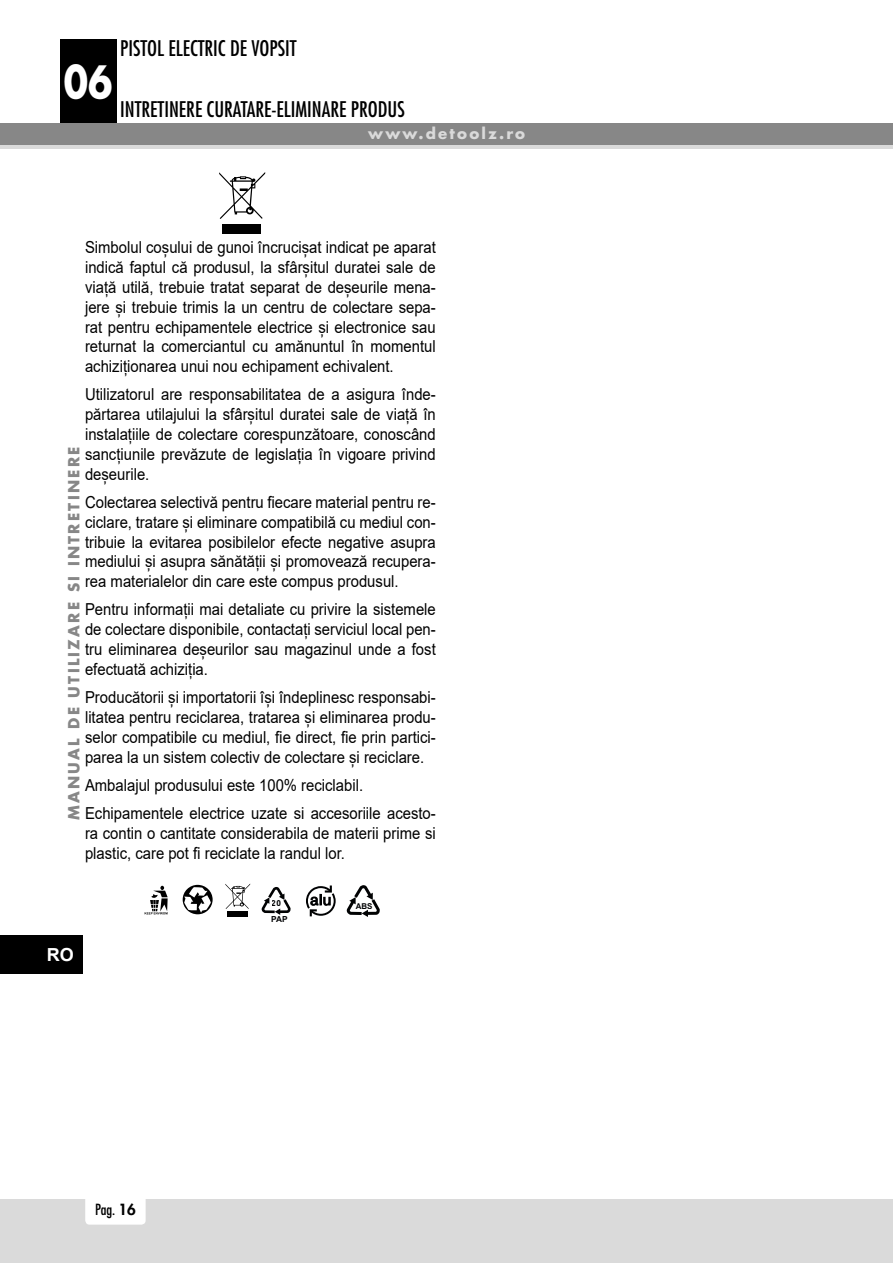
<style>
.page{position:relative;width:893px;height:1263px;background:#fff}
.page>*{position:absolute;margin:0;border:0;box-sizing:border-box;transform-origin:0 0}
.t1{font:condensed 21px "Futura";color:#000}
.t2{font:700 18px "Arial";color:#fff}
.t3{font:16.5px/19.8px "Arial";color:#000;text-align:justify;scale:.9 1}
.t4{font:700 15px "Futura";letter-spacing:.15em;color:#878787}
.t5{font:700 15px "Futura";letter-spacing:.15em;color:#dadada}
.t6{font:condensed 15px "Futura";color:#000}
.t7{font:700 8.25px/16px "Arial";color:#010203}
.t8{font:700 7.95px "Arial";color:#010203}
.s1{font-weight:800;font-stretch:normal}
</style>
<div class="page">
<div style="left:60px;top:39px;width:57px;height:106px;background:#000"></div>
<div style="left:0;top:1199px;width:893px;height:64px;background:#dadada"></div>
<div style="left:85px;top:1194px;width:61px;height:30px;background:#fff;border-radius:4px"></div>
<div style="left:0;top:123px;width:893px;height:26px;background:#878787"></div>
<hr style="left:0;top:146px;width:893px;height:3px;background:#dadada">
<div style="left:0;top:935px;width:82px;height:39px;background:#000"></div>
<svg style="left:219px;top:172px;width:46px;height:47px"></svg>
<div style="left:223px;top:224px;width:38px;height:9px;background:#000"></div>
<svg style="left:145px;top:886px;width:22px;height:28px"></svg>
<svg style="left:183px;top:885px;width:30px;height:29px"></svg>
<svg style="left:225px;top:884px;width:25px;height:25px"></svg>
<div style="left:227px;top:912px;width:21px;height:5px;background:#000"></div>
<svg style="left:306px;top:885px;width:30px;height:31px"></svg>
<svg style="left:261px;top:887px;width:30px;height:28px"></svg>
<svg style="left:346px;top:885px;width:34px;height:32px"></svg>
<p class="t1" style="left:120px;top:36px;width:178px">PISTOL ELECTRIC DE VOPSIT</p>
<p class="t1" style="left:64px;top:96px;width:342px"><sup>06</sup> INTRETINERE CURATARE-ELIMINARE PRODUS</p>
<p class="t5" style="left:368px;top:124px;width:158px">www.detoolz.ro</p>
<p class="t3" style="left:85px;top:238px;width:391px">Simbolul coșului de gunoi încrucișat indicat pe aparat indică faptul că produsul, la sfârșitul duratei sale de viață utilă, trebuie tratat separat de deșeurile mena&shy;jere și trebuie trimis la un centru de colectare sepa&shy;rat pentru echipamentele electrice și electronice sau returnat la comerciantul cu amănuntul în momentul achiziționarea unui nou echipament echivalent.</p>
<p class="t3" style="left:85px;top:385px;width:391px">Utilizatorul are responsabilitatea de a asigura înde&shy;părtarea utilajului la sfârșitul duratei sale de viață în instalațiile de colectare corespunzătoare, conoscând sancțiunile prevăzute de legislația în vigoare privind deșeurile.</p>
<p class="t3" style="left:85px;top:492px;width:391px">Colectarea selectivă pentru fiecare material pentru re&shy;ciclare, tratare și eliminare compatibilă cu mediul con&shy;tribuie la evitarea posibilelor efecte negative asupra mediului și asupra sănătății și promovează recupera&shy;rea materialelor din care este compus produsul.</p>
<p class="t3" style="left:85px;top:600px;width:391px">Pentru informații mai detaliate cu privire la sistemele de colectare disponibile, contactați serviciul local pen&shy;tru eliminarea deșeurilor sau magazinul unde a fost efectuată achiziția.</p>
<p class="t3" style="left:85px;top:687px;width:391px">Producătorii și importatorii își îndeplinesc responsabi&shy;litatea pentru reciclarea, tratarea și eliminarea produ&shy;selor compatibile cu mediul, fie direct, fie prin partici&shy;parea la un sistem colectiv de colectare și reciclare.</p>
<p class="t3" style="left:85px;top:771px;width:391px;line-height:28.3px">Ambalajul produsului este 100% reciclabil.<br>Echipamentele electrice uzate si accesoriile acesto-</p>
<p class="t3" style="left:85px;top:823px;width:391px">ra contin o cantitate considerabila de materii prime si plastic, care pot fi reciclate la randul lor.</p>
<p class="t7" style="left:271px;top:895px;width:18px">20<br>PAP</p>
<p class="t8" style="left:356px;top:900px;width:18px">ABS</p>
<p class="t4" style="left:64px;top:820px;width:375px;rotate:-90deg">MANUAL DE UTILIZARE SI INTRETINERE</p>
<p class="t2" style="left:47px;top:942px;width:28px">RO</p>
<p class="t6" style="left:95px;top:1201px;width:42px">Pag. <span class="s1">16</span></p>
</div>
